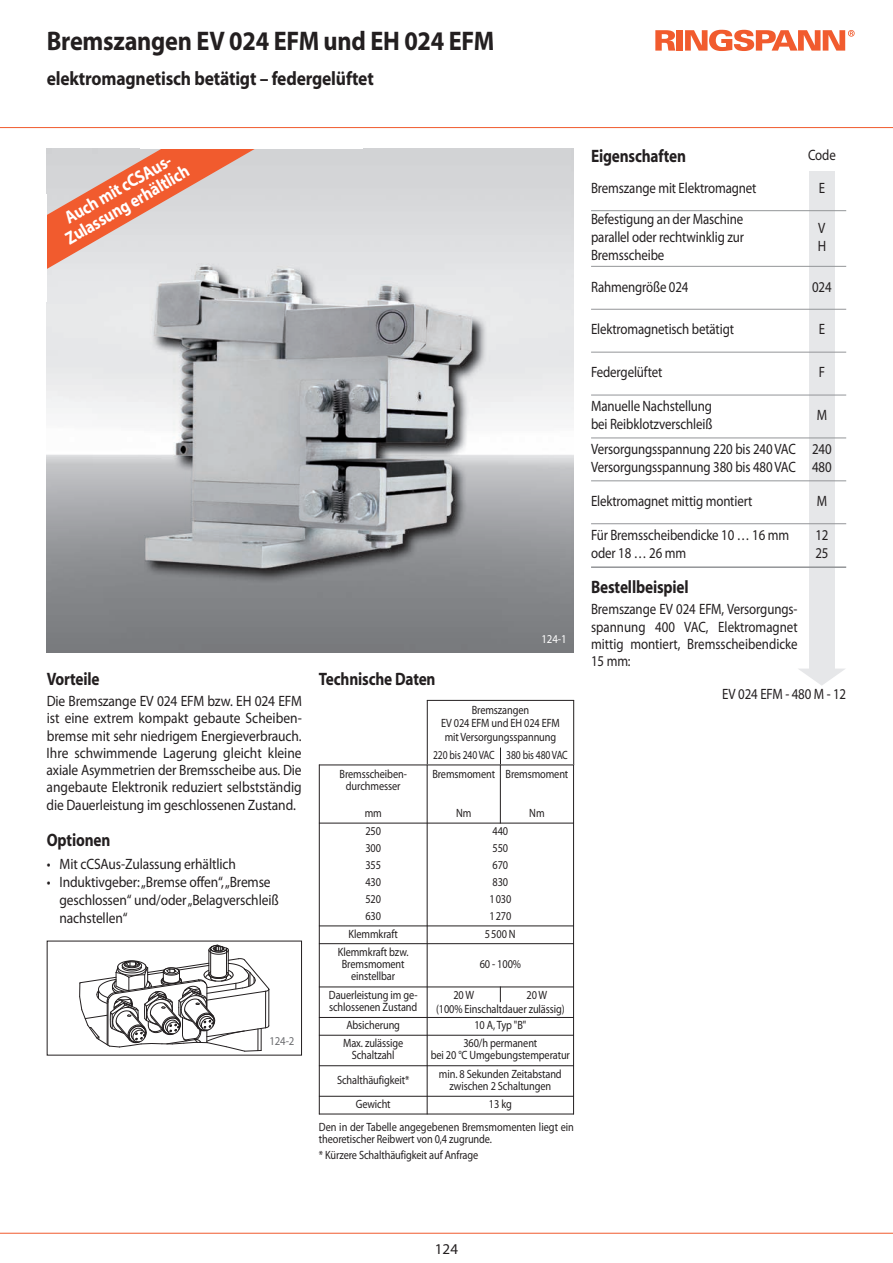
<style>
.page{position:relative;width:893px;height:1263px;background:#fff}
.page>*{position:absolute;margin:0;border:0;box-sizing:border-box;transform-origin:0 0}
.t1{font:700 27px "Myriad Pro";letter-spacing:-.01em;color:#231f20;scale:.9 1}
.t2{font:700 19.5px "Myriad Pro";letter-spacing:-.01em;color:#231f20;scale:.9 1}
.t3{font:700 18px "Myriad";letter-spacing:-.01em;color:#231f20;scale:.85 1}
.t4{font:700 18px/18px "Myriad Pro";color:#fff;text-align:center;scale:.88 1}
.t5{font:700 18px "Myriad Pro";letter-spacing:-.01em;color:#231f20;scale:.85 1}
.t6{font:15px/18px "Myriad Pro";letter-spacing:-.01em;color:#231f20;scale:.86 1}
.t7{font:15px/17.2px "Myriad Pro";letter-spacing:-.01em;color:#231f20;text-align:justify;scale:.9 1}
.t8{font:15px "Myriad Pro";letter-spacing:-.01em;color:#231f20}
.t9{font:12px/12px "Myriad Pro";letter-spacing:-.01em;color:#231f20;text-align:center;scale:.86 1}
.t10{font:12px "Myriad Pro";letter-spacing:-.01em;color:#231f20;scale:.8 1}
.t11{font:12px "Myriad";color:#fff;scale:.9 1}
.t12{font:12px "Myriad Pro";color:#6c6d70;scale:.9 1}
</style>
<div class="page">
<img style="left:47px;top:149px;width:527px;height:504px">
<hr style="left:0;top:1233px;width:893px;height:1px;background:#f15b2e">
<svg style="left:675px;top:30px;width:2px;height:21px"></svg>
<svg style="left:655px;top:30px;width:20px;height:21px"></svg>
<div style="left:677px;top:30px;width:6px;height:21px;background:#f15b2e"></div>
<svg style="left:685px;top:30px;width:170px;height:21px"></svg>
<svg style="left:0;top:128px;width:314px;height:169px;background:#e0c4bc"></svg>
<div style="left:140px;top:24px;width:223px;height:125px;background:#fff"></div>
<div style="left:0;top:194px;width:47px;height:107px;background:#fff"></div>
<hr style="left:0;top:127px;width:893px;height:1px;background:#f15b2e">
<div style="left:809px;top:171px;width:25px;height:503px;background:#e6e7e9"></div>
<svg style="left:798px;top:668px;width:47px;height:18px"></svg>
<svg style="left:79px;top:944px;width:190px;height:107px"></svg>
<hr style="left:591px;top:210px;width:255px;height:1px;background:#939598">
<hr style="left:591px;top:266px;width:255px;height:1px;background:#939598">
<hr style="left:591px;top:309px;width:255px;height:1px;background:#939598">
<hr style="left:591px;top:352px;width:255px;height:1px;background:#939598">
<hr style="left:591px;top:395px;width:255px;height:1px;background:#939598">
<hr style="left:591px;top:438px;width:255px;height:1px;background:#939598">
<hr style="left:591px;top:481px;width:255px;height:1px;background:#939598">
<hr style="left:591px;top:523px;width:255px;height:1px;background:#939598">
<hr style="left:591px;top:566px;width:255px;height:2px;background:#939598">
<hr style="left:427px;top:700px;width:1px;height:65px;background:#231f20">
<svg style="left:500px;top:747px;width:1px;height:17px"></svg>
<hr style="left:573px;top:700px;width:1px;height:65px;background:#231f20">
<hr style="left:427px;top:700px;width:147px;height:1px;background:#231f20">
<hr style="left:319px;top:764px;width:1px;height:350px;background:#231f20">
<hr style="left:427px;top:764px;width:1px;height:350px;background:#231f20">
<hr style="left:500px;top:764px;width:1px;height:59px;background:#231f20">
<svg style="left:500px;top:987px;width:1px;height:15px"></svg>
<hr style="left:573px;top:764px;width:1px;height:350px;background:#231f20">
<hr style="left:319px;top:764px;width:255px;height:1px;background:#231f20">
<hr style="left:319px;top:823px;width:255px;height:1px;background:#231f20">
<hr style="left:319px;top:925px;width:255px;height:1px;background:#231f20">
<hr style="left:319px;top:943px;width:255px;height:1px;background:#231f20">
<hr style="left:319px;top:986px;width:255px;height:1px;background:#231f20">
<hr style="left:319px;top:1017px;width:255px;height:1px;background:#231f20">
<hr style="left:319px;top:1035px;width:255px;height:1px;background:#231f20">
<hr style="left:319px;top:1065px;width:255px;height:1px;background:#231f20">
<hr style="left:319px;top:1096px;width:255px;height:1px;background:#231f20">
<hr style="left:319px;top:1114px;width:255px;height:1px;background:#231f20">
<h1 class="t1" style="left:47px;top:31px;width:499px">Bremszangen EV 024 EFM und EH 024 EFM</h1>
<h2 class="t2" style="left:47px;top:71px;width:365px">elektromagnetisch betätigt – federgelüftet</h2>
<h3 class="t4" style="left:54px;top:217px;width:160px;rotate:-30deg">Auch mit cCSAus-<br>Zulassung erhältlich</h3>
<h3 class="t3" style="left:47px;top:672px;width:64px">Vorteile</h3>
<p class="t7" style="left:47px;top:694px;width:285px">Die Bremszange EV 024 EFM bzw. EH 024 EFM ist eine extrem kompakt gebaute Scheiben&shy;bremse mit sehr niedrigem Energieverbrauch.<br>Ihre schwimmende Lagerung gleicht kleine axiale Asymmetrien der Bremsscheibe aus. Die angebaute Elektronik reduziert selbstständig die Dauerleistung im geschlossenen Zustand.</p>
<h3 class="t3" style="left:47px;top:833px;width:76px">Optionen</h3>
<p class="t7" style="left:47px;top:856px;width:212px">• Mit cCSAus-Zulassung erhältlich</p>
<p class="t7" style="left:60px;top:874px;width:245px;line-height:18px;text-align:left;text-indent:-13px">• Induktivgeber: „Bremse offen“, „Bremse geschlossen“ und/oder „Belagverschleiß nachstellen“</p>
<p class="t12" style="left:269px;top:1036px;width:29px">124-2</p>
<h3 class="t3" style="left:319px;top:672px;width:139px">Technische Daten</h3>
<p class="t11" style="left:541px;top:634px;width:29px">124-1</p>
<p class="t9" style="left:340px;top:768px;width:80px">Bremsscheiben&shy;durchmesser</p>
<p class="t9" style="left:365px;top:807px;width:21px">mm</p>
<p class="t9" style="left:441px;top:704px;width:140px;line-height:13.5px">Bremszangen<br>EV 024 EFM und EH 024 EFM mit Versorgungsspannung</p>
<p class="t10" style="left:433px;top:750px;width:170px">220 bis 240 VAC 380 bis 480 VAC</p>
<p class="t9" style="left:432px;top:768px;width:75px">Bremsmoment</p>
<p class="t9" style="left:456px;top:807px;width:19px">Nm</p>
<p class="t9" style="left:505px;top:768px;width:75px">Bremsmoment</p>
<p class="t9" style="left:529px;top:807px;width:19px">Nm</p>
<p class="t9" style="left:365px;top:826px;width:20px">250</p>
<p class="t9" style="left:492px;top:826px;width:20px">440</p>
<p class="t9" style="left:365px;top:843px;width:20px">300</p>
<p class="t9" style="left:492px;top:843px;width:20px">550</p>
<p class="t9" style="left:365px;top:860px;width:20px">355</p>
<p class="t9" style="left:492px;top:860px;width:20px">670</p>
<p class="t9" style="left:365px;top:877px;width:20px">430</p>
<p class="t9" style="left:492px;top:877px;width:20px">830</p>
<p class="t9" style="left:365px;top:894px;width:20px">520</p>
<p class="t9" style="left:489px;top:894px;width:27px">1 030</p>
<p class="t9" style="left:365px;top:911px;width:20px">630</p>
<p class="t9" style="left:489px;top:911px;width:27px">1 270</p>
<p class="t9" style="left:348px;top:929px;width:59px">Klemmkraft</p>
<p class="t9" style="left:485px;top:929px;width:37px">5 500 N</p>
<p class="t9" style="left:338px;top:947px;width:84px">Klemmkraft bzw.<br>Bremsmoment einstellbar</p>
<p class="t9" style="left:480px;top:959px;width:50px">60 - 100%</p>
<p class="t9" style="left:329px;top:990px;width:105px;text-align:left">Dauerleistung im ge&shy;schlossenen Zustand</p>
<p class="t9" style="left:453px;top:990px;width:26px">20 W</p>
<p class="t9" style="left:436px;top:989px;width:151px;line-height:13.5px;text-align:left;text-indent:90px">20 W (100% Einschaltdauer zulässig)</p>
<p class="t9" style="left:346px;top:1020px;width:64px">Absicherung</p>
<p class="t9" style="left:474px;top:1020px;width:62px">10 A, Typ "B"</p>
<p class="t9" style="left:343px;top:1038px;width:71px">Max. zulässige<br>Schaltzahl</p>
<p class="t9" style="left:431px;top:1038px;width:163px">360/h permanent<br>bei 20 °C Umgebungstemperatur</p>
<p class="t9" style="left:337px;top:1075px;width:86px">Schalthäufigkeit*</p>
<p class="t9" style="left:439px;top:1069px;width:144px">min. 8 Sekunden Zeitabstand zwischen 2 Schaltungen</p>
<p class="t9" style="left:356px;top:1099px;width:42px">Gewicht</p>
<p class="t9" style="left:489px;top:1099px;width:28px">13 kg</p>
<p class="t9" style="left:319px;top:1121px;width:298px;text-align:left">Den in der Tabelle angegebenen Bremsmomenten liegt ein theoretischer Reibwert von 0,4 zugrunde.</p>
<p class="t9" style="left:319px;top:1150px;width:187px">* Kürzere Schalthäufigkeit auf Anfrage</p>
<h3 class="t3" style="left:591px;top:149px;width:113px">Eigenschaften</h3>
<p class="t6" style="left:808px;top:147px;width:34px">Code</p>
<p class="t6" style="left:591px;top:180px;width:194px">Bremszange mit Elektromagnet</p>
<p class="t6" style="left:819px;top:180px;width:9px">E</p>
<p class="t6" style="left:591px;top:211px;width:179px;text-align:justify">Befestigung an der Maschine parallel oder rechtwinklig zur Bremsscheibe</p>
<p class="t6" style="left:818px;top:220px;width:11px">V<br>H</p>
<p class="t6" style="left:591px;top:279px;width:115px">Rahmengröße 024</p>
<p class="t6" style="left:812px;top:279px;width:24px">024</p>
<p class="t6" style="left:591px;top:322px;width:168px">Elektromagnetisch betätigt</p>
<p class="t6" style="left:819px;top:322px;width:9px">E</p>
<p class="t6" style="left:591px;top:364px;width:84px">Federgelüftet</p>
<p class="t6" style="left:819px;top:364px;width:9px">F</p>
<p class="t6" style="left:591px;top:398px;width:143px">Manuelle Nachstellung bei Reibklotzverschleiß</p>
<p class="t6" style="left:817px;top:407px;width:14px">M</p>
<p class="t6" style="left:591px;top:441px;width:240px">Versorgungsspannung 220 bis 240 VAC<br>Versorgungsspannung 380 bis 480 VAC</p>
<p class="t6" style="left:812px;top:441px;width:24px">240<br>480</p>
<p class="t6" style="left:591px;top:493px;width:189px">Elektromagnet mittig montiert</p>
<p class="t6" style="left:817px;top:493px;width:14px">M</p>
<p class="t6" style="left:591px;top:527px;width:232px">Für Bremsscheibendicke 10 … 16 mm oder 18 … 26 mm</p>
<p class="t6" style="left:815px;top:527px;width:17px">12<br>25</p>
<h3 class="t5" style="left:591px;top:580px;width:116px">Bestellbeispiel</h3>
<p class="t6" style="left:591px;top:602px;width:242px;line-height:17.2px;text-align:justify">Bremszange EV 024 EFM, Versorgungs&shy;spannung 400 VAC, Elektromagnet mittig montiert, Bremsscheiben dicke 15 mm:</p>
<p class="t6" style="left:722px;top:686px;width:146px">EV 024 EFM - 480 M - 12</p>
<p class="t8" style="left:435px;top:1244px;width:25px">124</p>
</div>
